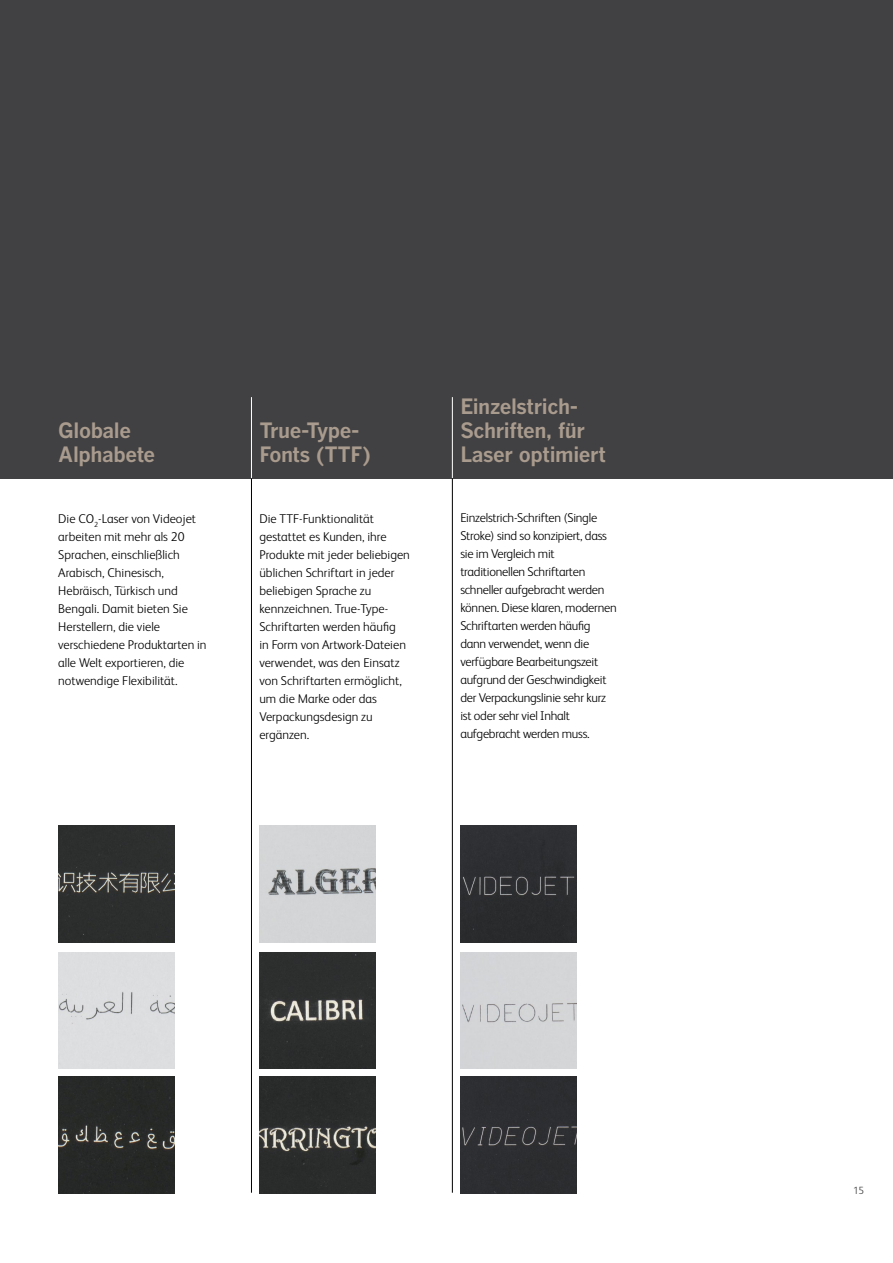
<style>
.page{position:relative;width:893px;height:1263px;background:#fff}
.page>*{position:absolute;margin:0;border:0;box-sizing:border-box;transform-origin:0 0}
.t1{font:700 21px/24px "Benton Gothic";letter-spacing:-.02em;color:#a99b8d}
.t2{font:300 12.75px/18px "FS Albert Pro";color:#000}
.t3{font:300 12.75px/18px "FS Albert Pro";letter-spacing:-.02em;color:#000}
.t4{font:300 10.5px "FS Albert Pro";color:#414042}
</style>
<div class="page">
<div style="left:0;top:0;width:893px;height:478px;background:#414042"></div>
<hr style="left:251px;top:478px;width:1px;height:715px;background:#000">
<hr style="left:452px;top:478px;width:1px;height:715px;background:#000">
<hr style="left:251px;top:397px;width:1px;height:81px;background:#fff">
<hr style="left:452px;top:397px;width:1px;height:81px;background:#fff">
<img style="left:58px;top:826px;width:117px;height:116px">
<div style="left:58px;top:952px;width:117px;height:117px;background:#dddee0"></div>
<img style="left:58px;top:1076px;width:117px;height:117px">
<img style="left:259px;top:826px;width:117px;height:116px">
<img style="left:259px;top:952px;width:117px;height:117px">
<img style="left:259px;top:1076px;width:117px;height:117px">
<div style="left:460px;top:826px;width:117px;height:116px;background:#2c2d31"></div>
<div style="left:460px;top:952px;width:117px;height:117px;background:#d4d5d7"></div>
<div style="left:460px;top:1076px;width:117px;height:117px;background:#2d2e31"></div>
<h1 class="t1" style="left:58px;top:419px;width:98px">Globale<br>Alphabete</h1>
<p class="t2" style="left:58px;top:509px;width:150px">Die CO<sub>2</sub>-Laser von Videojet arbeiten mit mehr als 20<br>Sprachen, einschließlich<br>Arabisch, Chinesisch,<br>Hebräisch, Türkisch und<br>Bengali. Damit bieten Sie<br>Herstellern, die viele verschiedene Produktarten in alle Welt exportieren, die notwendige Flexibilität.</p>
<h1 class="t1" style="left:259px;top:419px;width:113px">True-Type-<br>Fonts (TTF)</h1>
<p class="t2" style="left:259px;top:509px;width:152px">Die TTF-Funktionalität gestattet es Kunden, ihre<br>Produkte mit jeder beliebigen üblichen Schriftart in jeder beliebigen Sprache zu kennzeichnen. True-Type-<br>Schriftarten werden häufig<br>in Form von Artwork-Dateien verwendet, was den Einsatz von Schriftarten ermöglicht, um die Marke oder das<br>Verpackungsdesign zu ergänzen.</p>
<h1 class="t1" style="left:460px;top:394px;width:147px">Einzelstrich-<br>Schriften, für<br>Laser optimiert</h1>
<p class="t3" style="left:460px;top:508px;width:158px">Einzelstrich-Schriften (Single<br>Stroke) sind so konzipiert, dass sie im Vergleich mit traditionellen Schriftarten schneller aufgebracht werden können. Diese klaren, modernen<br>Schriftarten werden häufig dann verwendet, wenn die verfügbare Bearbeitungszeit aufgrund der Geschwindigkeit der Verpackungslinie sehr kurz ist oder sehr viel Inhalt aufgebracht werden muss.</p>
<p class="t4" style="left:853px;top:1183px;width:12px">15</p>
</div>
